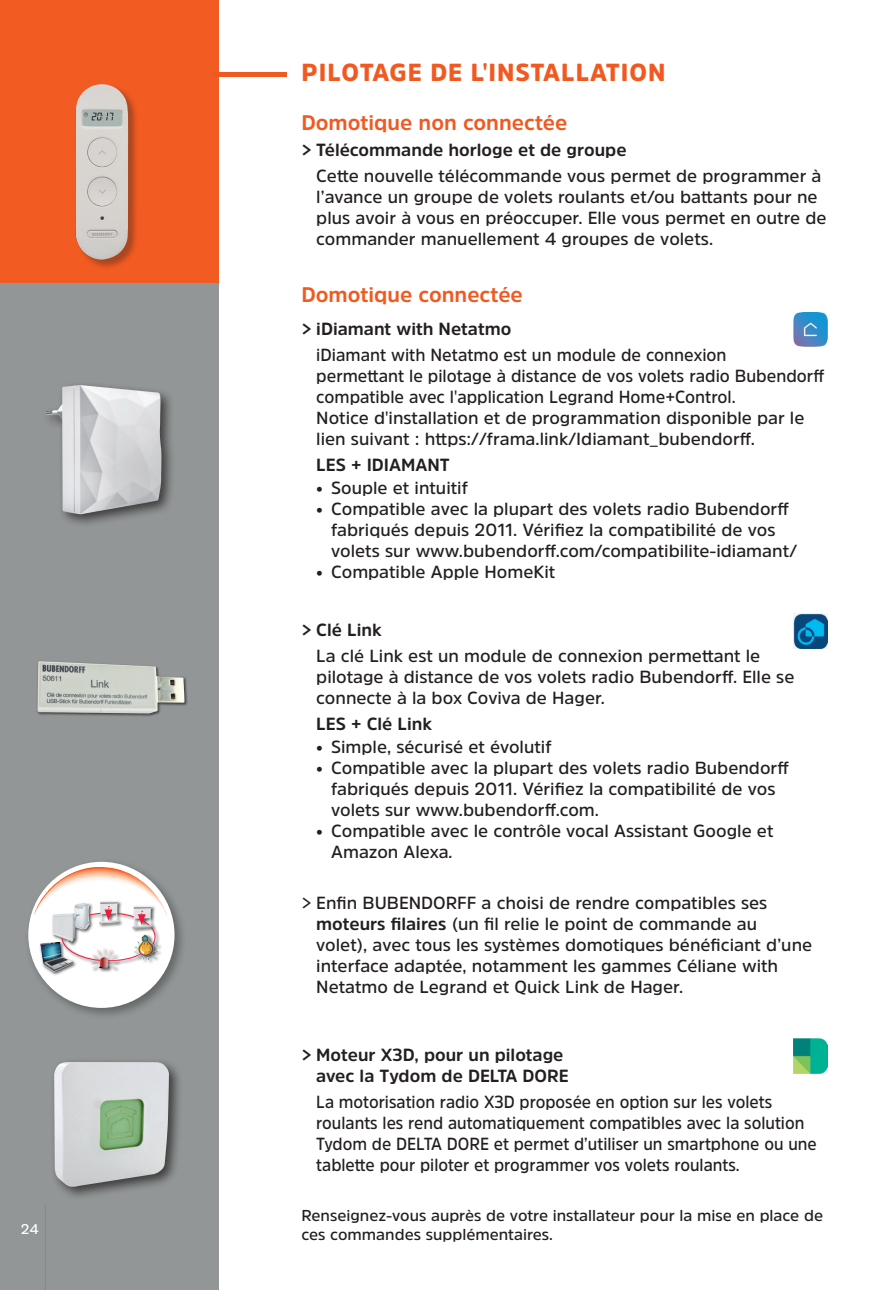
<style>
.page{position:relative;width:874px;height:1290px;background:#fff}
.page>*{position:absolute;margin:0;border:0;box-sizing:border-box;transform-origin:0 0}
.t1{font:900 24.5px "Amsi Pro";letter-spacing:.04em;color:#f15921}
.t2{font:700 21px "Amsi Pro";color:#f15921}
.t3{font:600 17.5px/21px "Amsi Pro";color:#231f20}
.t4{font:600 17.5px/21px "Amsi Pro";color:#231f20;scale:.95 1}
.t5{font:600 17.5px/21px "Amsi Pro";color:#231f20;scale:.92 1}
.t6{font:700 17.5px/21px "Amsi Pro";color:#231f20;text-align:right}
.t7{font:600 15.75px/18.9px "Amsi Pro";color:#231f20}
.t8{font:600 14px "Amsi Pro";color:#fff}
.s1{font-style:italic}
.s2{font-weight:700}
</style>
<div class="page">
<div style="left:0;top:283px;width:218px;height:1007px;background:#929696"></div>
<div style="left:0;top:0;width:218px;height:283px;background:#f25b21"></div>
<div style="left:212px;top:72px;width:74px;height:5px;background:#f15921"></div>
<div style="left:75px;top:84px;width:63px;height:186px;background:#231f20;opacity:.35"></div>
<img style="left:75px;top:84px;width:53px;height:177px">
<div style="left:42px;top:380px;width:134px;height:149px;background:#231f20;opacity:.75"></div>
<img style="left:46px;top:385px;width:115px;height:129px">
<div style="left:50px;top:1057px;width:133px;height:144px;background:#231f20;opacity:.75"></div>
<img style="left:54px;top:1061px;width:115px;height:126px">
<img style="left:793px;top:313px;width:34px;height:34px">
<img style="left:793px;top:614px;width:34px;height:34px">
<img style="left:793px;top:1038px;width:34px;height:35px">
<div style="left:36px;top:660px;width:152px;height:57px;background:#231f20;opacity:.75"></div>
<img style="left:37px;top:661px;width:147px;height:52px">
<div style="left:24px;top:857px;width:162px;height:163px;background:#231f20;opacity:.4"></div>
<div style="left:28px;top:862px;width:146px;height:146px;background:#fff;border-radius:50%"></div>
<div style="left:39px;top:900px;width:124px;height:76px;background:#231f20;opacity:.75"></div>
<img style="left:132px;top:925px;width:20px;height:3px">
<svg style="left:34px;top:867px;width:133px;height:58px"></svg>
<img style="left:40px;top:942px;width:33px;height:29px">
<img style="left:90px;top:948px;width:27px;height:20px">
<img style="left:133px;top:934px;width:26px;height:26px">
<img style="left:74px;top:903px;width:16px;height:28px">
<img style="left:53px;top:913px;width:27px;height:30px">
<hr style="left:45px;top:1205px;width:1px;height:85px;background:#838788">
<p class="t8" style="left:21px;top:1220px;width:19px">24</p>
<h1 class="t1" style="left:301px;top:56px;width:365px">PILOTAGE DE L'INSTALLATION</h1>
<p class="t2" style="left:301px;top:109px;width:267px">Domotique non connectée</p>
<p class="t6" style="left:301px;top:139px;width:326px">&gt; Télécommande horloge et de groupe</p>
<p class="t3" style="left:316px;top:165px;width:511px">Cette nouvelle télécommande vous permet de programmer à l’avance un groupe de volets roulants et/ou battants pour ne plus avoir à vous en préoccuper. Elle vous permet en outre de commander manuellement 4 groupes de volets.</p>
<p class="t2" style="left:301px;top:280px;width:223px">Domotique connectée</p>
<p class="t6" style="left:301px;top:318px;width:211px">&gt; iDiamant with Netatmo</p>
<p class="t4" style="left:316px;top:343px;width:536px">iDiamant with Netatmo est un module de connexion<br>permettant le pilotage à distance de vos volets radio Bubendorff compatible avec l'application Legrand Home+Control.<br>Notice d'installation et de programmation disponible par le lien suivant : https://frama.link/Idiamant_bubendorff.</p>
<p class="t6" style="left:316px;top:453px;width:135px">LES + IDIAMANT</p>
<p class="t3" style="left:316px;top:477px;width:153px">• Souple et intuitif</p>
<p class="t3" style="left:331px;top:498px;width:467px;text-indent:-15px">• Compatible avec la plupart des volets radio Bubendorff fabriqués depuis 2011. Vérifiez la compatibilité de vos volets sur www.bubendorff.com/compatibilite-idiamant/</p>
<p class="t3" style="left:316px;top:561px;width:240px">• Compatible Apple HomeKit</p>
<p class="t6" style="left:301px;top:619px;width:82px">&gt; Clé Link</p>
<p class="t3" style="left:316px;top:645px;width:479px">La clé Link est un module de connexion permettant le pilotage à distance de vos volets radio Bubendorff. Elle se connecte à la box Coviva de Hager.</p>
<p class="t6" style="left:316px;top:713px;width:117px">LES + Clé Link</p>
<p class="t3" style="left:316px;top:736px;width:237px">• Simple, sécurisé et évolutif</p>
<p class="t3" style="left:331px;top:757px;width:459px;text-indent:-15px">• Compatible avec la plupart des volets radio Bubendorff fabriqués depuis 2011. Vérifiez la compatibilité de vos volets sur www.bubendorff.com.</p>
<p class="t3" style="left:331px;top:820px;width:443px;text-indent:-15px">• Compatible avec le contrôle vocal Assistant Google et<br>Amazon Alexa<span class="s1">.</span></p>
<p class="t3" style="left:316px;top:892px;width:497px;text-indent:-15px">&gt; Enfin BUBENDORFF a choisi de rendre compatibles ses <span class="s2">moteurs filaires</span> (un fil relie le point de commande au volet), avec tous les systèmes domotiques bénéficiant d’une interface adaptée, notamment les gammes Céliane with Netatmo de Legrand et Quick Link de Hager.</p>
<p class="t6" style="left:301px;top:1044px;width:269px">&gt; Moteur X3D, pour un pilotage avec la Tydom de DELTA DORE</p>
<p class="t5" style="left:316px;top:1091px;width:545px">La motorisation radio X3D proposée en option sur les volets roulants les rend automatiquement compatibles avec la solution Tydom de DELTA DORE et permet d’utiliser un smartphone ou une tablette pour piloter et programmer vos volets roulants.</p>
<p class="t7" style="left:301px;top:1205px;width:523px">Renseignez-vous auprès de votre installateur pour la mise en place de ces commandes supplémentaires.</p>
</div>
